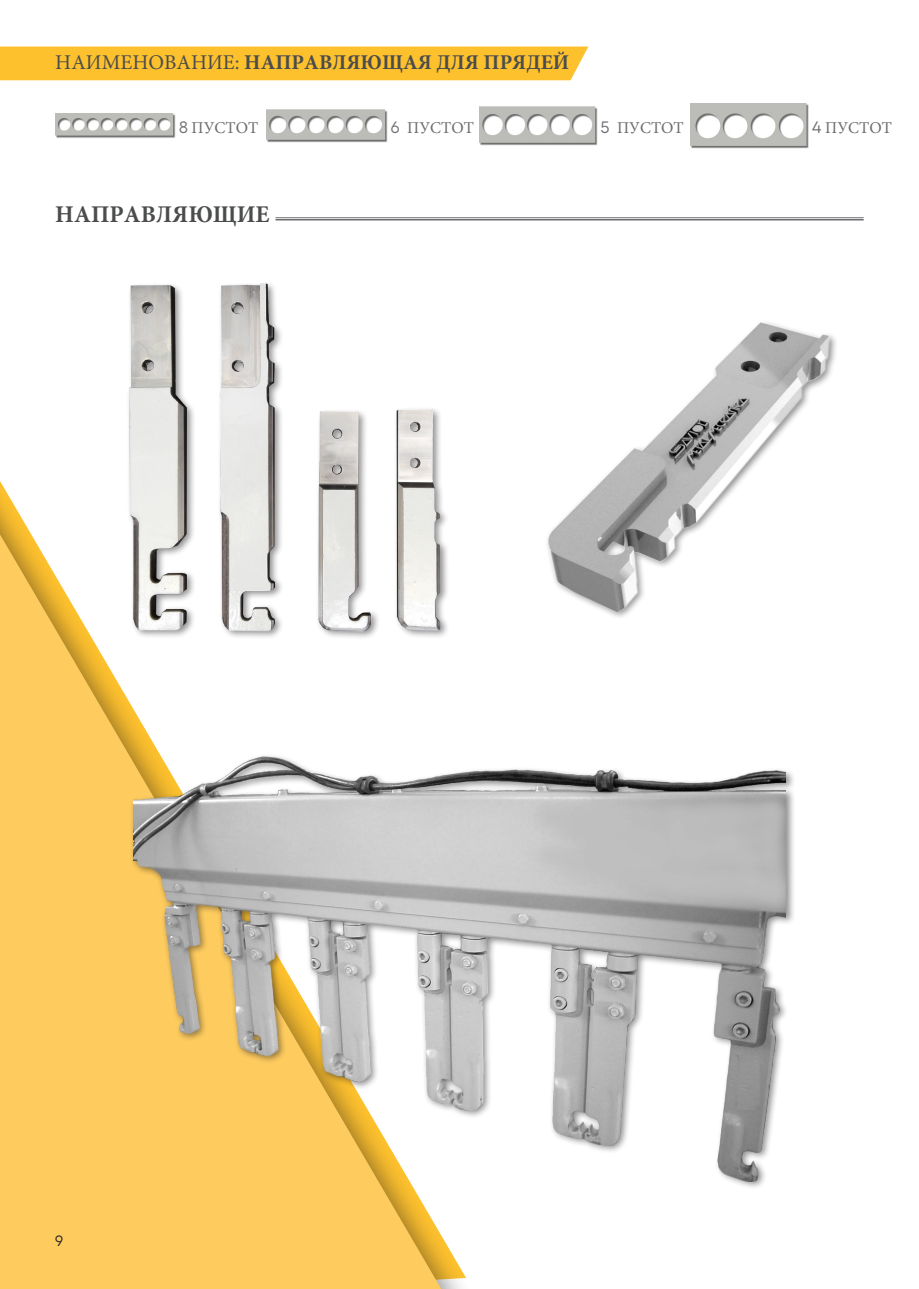
<style>
.page{position:relative;width:919px;height:1289px;background:#fff}
.page>*{position:absolute;margin:0;border:0;box-sizing:border-box;transform-origin:0 0}
.t1{font:700 24px "Minion Pro";color:#4b4c4d}
.t2{font:700 21px "Minion Pro";color:#4b4c4d}
.t3{font:16.5px "Minion Pro";color:#6c6d70}
.t4{font:15px "Yellix";color:#231f20}
.s1{font-weight:400}
.s2{font-family:"Yellix"}
</style>
<div class="page">
<svg style="left:0;top:46px;width:446px;height:1242px"></svg>
<img style="left:80px;top:269px;width:368px;height:377px">
<div style="left:129px;top:753px;width:666px;height:437px;background:#231f20;opacity:.5"></div>
<img style="left:133px;top:701px;width:652px;height:509px">
<img style="left:547px;top:322px;width:289px;height:295px">
<div style="left:0;top:47px;width:588px;height:33px;background:#fec12e"></div>
<img style="left:55px;top:113px;width:120px;height:26px">
<img style="left:266px;top:109px;width:121px;height:34px">
<img style="left:479px;top:107px;width:118px;height:38px">
<img style="left:690px;top:103px;width:118px;height:46px">
<hr style="left:275px;top:219px;width:588px;height:1px;background:#6c6d70">
<hr style="left:275px;top:217px;width:588px;height:1px;background:#6c6d70">
<p class="t2" style="left:55px;top:47px;width:515px"><span class="s1">НАИМЕНОВАНИЕ:</span> НАПРАВЛЯЮЩАЯ ДЛЯ ПРЯДЕЙ</p>
<p class="t3" style="left:179px;top:116px;width:81px"><span class="s2">8</span> ПУСТОТ</p>
<p class="t3" style="left:391px;top:116px;width:84px"><span class="s2">6</span> ПУСТОТ</p>
<p class="t3" style="left:601px;top:116px;width:84px"><span class="s2">5</span> ПУСТОТ</p>
<p class="t3" style="left:812px;top:116px;width:81px"><span class="s2">4</span> ПУСТОТ</p>
<p class="t1" style="left:55px;top:197px;width:216px">НАПРАВЛЯЮЩИЕ</p>
<p class="t4" style="left:55px;top:1229px;width:9px">9</p>
</div>
